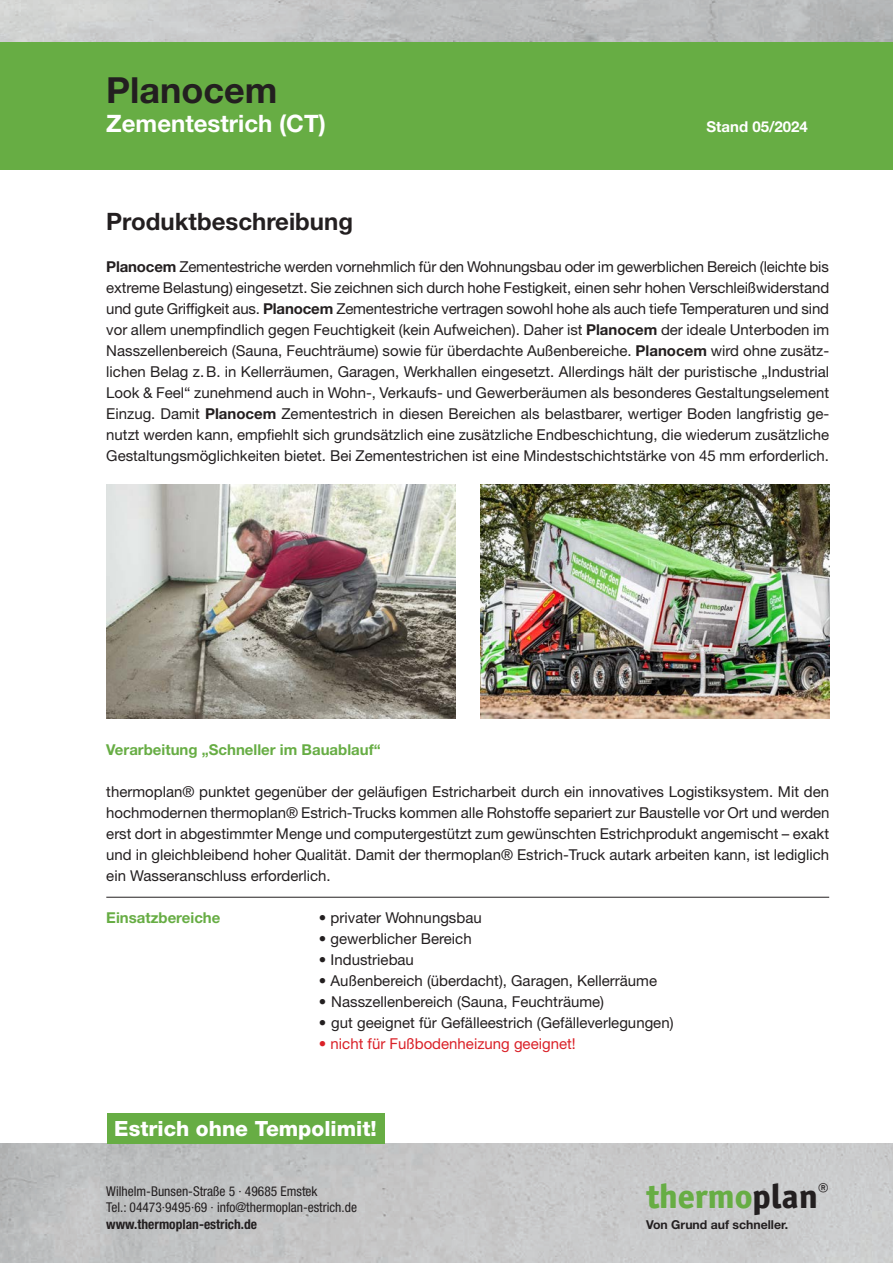
<style>
.page{position:relative;width:893px;height:1263px;background:#fff}
.page>*{position:absolute;margin:0;border:0;box-sizing:border-box;transform-origin:0 0}
.t1{font:700 36px "Helvetica Neue LT Std";color:#231f20}
.t2{font:800 34.2px "Officina San ITC";color:#67ad44}
.t3{font:700 24px "Helvetica Neue LT Std";color:#231f20}
.t4{font:700 24px "Helvetica Neue LT Std";color:#fff}
.t5{font:800 21px "Helvetica Neue LT Std";color:#fff}
.t6{font:15px/21px "Helvetica Neue LT Std";color:#231f20;text-align:justify}
.t7{font:700 15px "Helvetica Neue LT Std";color:#67ad44}
.t8{font:15px "Helvetica Neue LT Std";color:#da2128}
.t9{font:700 15px "Helvetica Neue LT Std";color:#fff}
.t10{font:condensed 13.5px/16.5px "Helvetica Neue LT Std";color:#231f20}
.t11{font:700 condensed 13.5px "Helvetica Neue LT Std";color:#231f20}
.t12{font:700 12.3px "Helvetica Neue LT Std";color:#231f20}
.s1{font-weight:700}
.s2{color:#231f20}
</style>
<div class="page">
<img style="left:0;top:0;width:893px;height:43px">
<div style="left:0;top:43px;width:893px;height:127px;background:#67ad44"></div>
<hr style="left:106px;top:897px;width:723px;height:1px;background:#231f20">
<div style="left:107px;top:1113px;width:277px;height:31px;background:#67ad44"></div>
<img style="left:106px;top:484px;width:349px;height:234px">
<img style="left:480px;top:484px;width:349px;height:234px">
<h1 class="t1" style="left:106px;top:68px;width:173px">Planocem</h1>
<h3 class="t4" style="left:106px;top:109px;width:221px">Zementestrich (CT)</h3>
<p class="t9" style="left:706px;top:117px;width:103px">Stand 05/2024</p>
<h3 class="t3" style="left:106px;top:206px;width:248px">Produktbeschreibung</h3>
<p class="t6" style="left:106px;top:256px;width:724px"><span class="s1">Planocem</span> Zementestriche werden vornehmlich für den Wohnungsbau oder im gewerblichen Bereich (leichte bis extreme Belastung) eingesetzt. Sie zeichnen sich durch hohe Festigkeit, einen sehr hohen Verschleißwiderstand und gute Griffigkeit aus. <span class="s1">Planocem</span> Zementestriche vertragen sowohl hohe als auch tiefe Temperaturen und sind vor allem unempfindlich gegen Feuchtigkeit (kein Aufweichen). Daher ist <span class="s1">Planocem</span> der ideale Unterboden im Nasszellenbereich (Sauna, Feuchträume) sowie für überdachte Außenbereiche. <span class="s1">Planocem</span> wird ohne zusätz&shy;lichen Belag z.B. in Kellerräumen, Garagen, Werkhallen eingesetzt. Allerdings hält der puristische „Industrial Look &amp; Feel“ zunehmend auch in Wohn-, Verkaufs- und Gewerberäumen als besonderes Gestaltungselement Einzug. Damit <span class="s1">Planocem</span> Zementestrich in diesen Bereichen als belastbarer, wertiger Boden langfristig ge&shy;nutzt werden kann, empfiehlt sich grundsätzlich eine zusätzliche Endbeschichtung, die wiederum zusätzliche Gestaltungsmöglichkeiten bietet. Bei Zementestrichen ist eine Mindestschichtstärke von 45 mm erforderlich.</p>
<p class="t7" style="left:106px;top:740px;width:276px">Verarbeitung „Schneller im Bauablauf“</p>
<p class="t6" style="left:106px;top:781px;width:725px">thermoplan® punktet gegenüber der geläufigen Estricharbeit durch ein innovatives Logistiksystem. Mit den hochmodernen thermoplan® Estrich-Trucks kommen alle Rohstoffe separiert zur Baustelle vor Ort und werden erst dort in abgestimmter Menge und computergestützt zum gewünschten Estrichprodukt angemischt – exakt und in gleichbleibend hoher Qualität. Damit der thermoplan® Estrich-Truck autark arbeiten kann, ist lediglich ein Wasseranschluss erforderlich.</p>
<p class="t7" style="left:106px;top:908px;width:116px">Einsatzbereiche</p>
<p class="t6" style="left:319px;top:907px;width:164px"><span class="s1">•</span> privater Wohnungsbau</p>
<p class="t6" style="left:319px;top:928px;width:154px"><span class="s1">•</span> gewerblicher Bereich</p>
<p class="t6" style="left:319px;top:949px;width:97px"><span class="s1">•</span> Industriebau</p>
<p class="t6" style="left:319px;top:970px;width:340px"><span class="s1">•</span> Außenbereich (überdacht), Garagen, Kellerräume</p>
<p class="t6" style="left:319px;top:991px;width:287px"><span class="s1">•</span> Nasszellenbereich (Sauna, Feuchträume)</p>
<p class="t6" style="left:319px;top:1012px;width:356px"><span class="s1">•</span> gut geeignet für Gefälleestrich (Gefälleverlegungen)</p>
<p class="t8" style="left:319px;top:1034px;width:258px"><span class="s1">•</span> nicht für Fußbodenheizung geeignet!</p>
<h3 class="t5" style="left:114px;top:1116px;width:264px">Estrich ohne Tempolimit!</h3>
<p class="t10" style="left:106px;top:1183px;width:252px">Wilhelm-Bunsen-Straße 5 · 49685 Emstek<br>Tel.: 04473·9495·69 · info@thermoplan-estrich.de</p>
<p class="t11" style="left:106px;top:1216px;width:152px">www.thermoplan-estrich.de</p>
<h2 class="t2" style="left:646px;top:1175px;width:184px">thermo<span class="s2">plan</span><sup>®</sup></h2>
<p class="t12" style="left:646px;top:1217px;width:144px">Von Grund auf schneller.</p>
</div>
